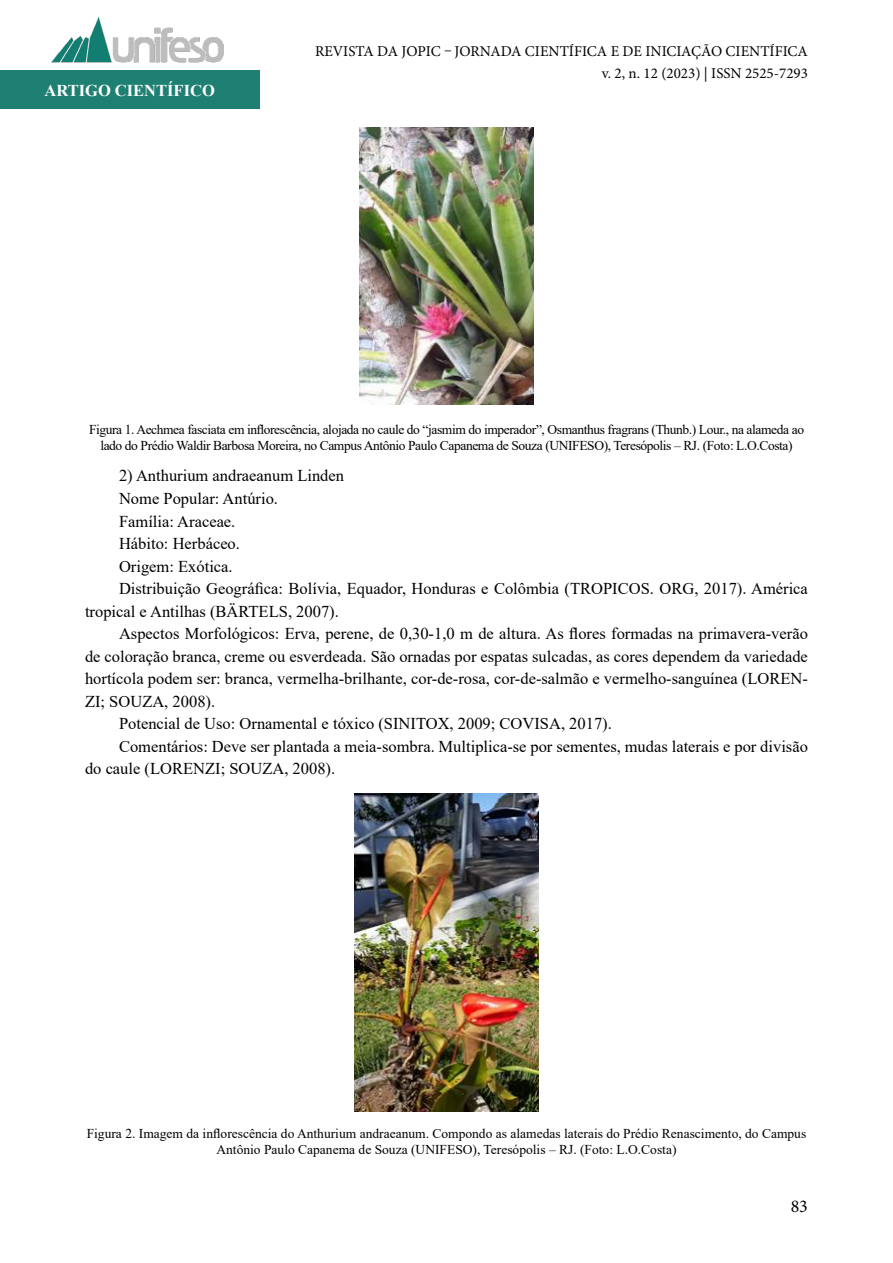
<style>
.page{position:relative;width:893px;height:1263px;background:#fff}
.page>*{position:absolute;margin:0;border:0;box-sizing:border-box;transform-origin:0 0}
.t1{font:18px "Minion Pro";color:#000}
.t2{font:16.5px "Times New Roman";color:#000}
.t3{font:700 16.5px "Times New Roman";color:#fff}
.t4{font:15px/22.5px "Minion Pro";color:#000;text-align:right}
.t5{font:13.5px/16.2px "Times New Roman";letter-spacing:-.03em;color:#000;text-align:center}
.t6{font:13.5px/16.2px "Times New Roman";color:#000;text-align:center}
</style>
<div class="page">
<div style="left:0;top:71px;width:259px;height:38px;background:#1e8072"></div>
<img style="left:51px;top:17px;width:173px;height:54px">
<img style="left:360px;top:128px;width:173px;height:276px">
<img style="left:355px;top:793px;width:183px;height:318px">
<p class="t3" style="left:44px;top:78px;width:172px">ARTIGO CIENTÍFICO</p>
<p class="t4" style="left:315px;top:40px;width:494px">REVISTA DA JOPIC – JORNADA CIENTÍFICA E DE INICIAÇÃO CIENTÍFICA v. 2, n. 12 (2023) | ISSN 2525-7293</p>
<p class="t5" style="left:89px;top:421px;width:717px">Figura 1. Aechmea fasciata em inflorescência, alojada no caule do “jasmim do imperador”, Osmanthus fragrans (Thunb.) Lour., na alameda ao lado do Prédio Waldir Barbosa Moreira, no Campus Antônio Paulo Capanema de Souza (UNIFESO), Teresópolis – RJ. (Foto: L.O.Costa)</p>
<p class="t2" style="left:119px;top:464px;width:227px">2) Anthurium andraeanum Linden</p>
<p class="t2" style="left:119px;top:487px;width:161px">Nome Popular: Antúrio.</p>
<p class="t2" style="left:119px;top:509px;width:118px">Família: Araceae.</p>
<p class="t2" style="left:119px;top:532px;width:122px">Hábito: Herbáceo.</p>
<p class="t2" style="left:119px;top:554px;width:115px">Origem: Exótica.</p>
<p class="t2" style="left:119px;top:577px;width:690px">Distribuição Geográfica: Bolívia, Equador, Honduras e Colômbia (TROPICOS. ORG, 2017). América</p>
<p class="t2" style="left:85px;top:599px;width:255px">tropical e Antilhas (BÄRTELS, 2007).</p>
<p class="t2" style="left:119px;top:622px;width:690px">Aspectos Morfológicos: Erva, perene, de 0,30-1,0 m de altura. As flores formadas na primavera-verão</p>
<p class="t2" style="left:85px;top:644px;width:724px">de coloração branca, creme ou esverdeada. São ornadas por espatas sulcadas, as cores dependem da variedade</p>
<p class="t2" style="left:85px;top:667px;width:724px">hortícola podem ser: branca, vermelha-brilhante, cor-de-rosa, cor-de-salmão e vermelho-sanguínea (LOREN-</p>
<p class="t2" style="left:85px;top:689px;width:132px">ZI; SOUZA, 2008).</p>
<p class="t2" style="left:119px;top:712px;width:494px">Potencial de Uso: Ornamental e tóxico (SINITOX, 2009; COVISA, 2017).</p>
<p class="t2" style="left:119px;top:734px;width:690px">Comentários: Deve ser plantada a meia-sombra. Multiplica-se por sementes, mudas laterais e por divisão</p>
<p class="t2" style="left:85px;top:757px;width:252px">do caule (LORENZI; SOUZA, 2008).</p>
<p class="t6" style="left:87px;top:1125px;width:721px">Figura 2. Imagem da inflorescência do Anthurium andraeanum. Compondo as alamedas laterais do Prédio Renascimento, do Campus<br>Antônio Paulo Capanema de Souza (UNIFESO), Teresópolis – RJ. (Foto: L.O.Costa)</p>
<p class="t1" style="left:791px;top:1194px;width:19px">83</p>
</div>
